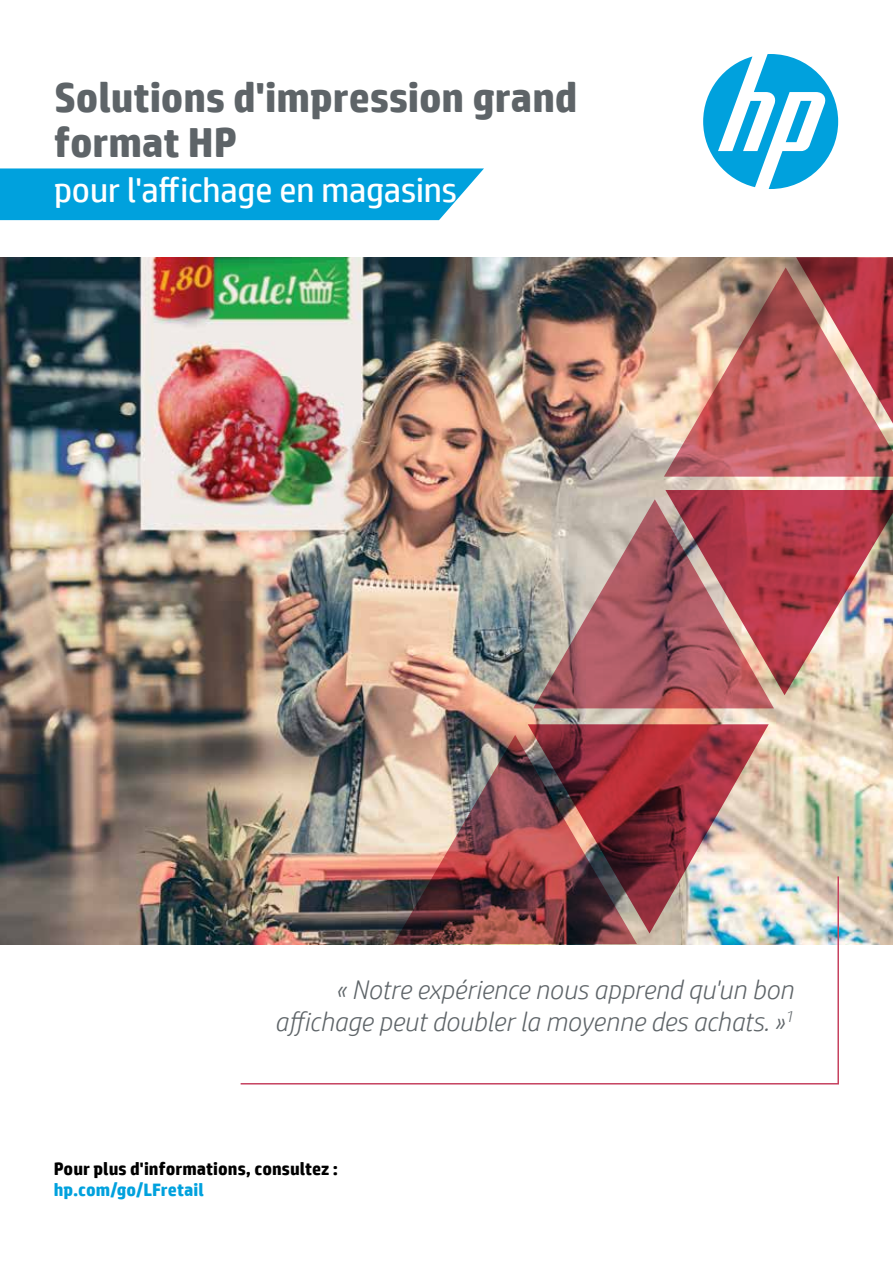
<style>
.page{position:relative;width:893px;height:1263px;background:#fff}
.page>*{position:absolute;margin:0;border:0;box-sizing:border-box;transform-origin:0 0}
.t1{font:700 42px/45px "HP Simplified";color:#5e6468}
.t2{font:34.5px "HP Simplified";letter-spacing:-.005em;color:#fff}
.t3{font:italic 300 27px/32.4px "HP Simplified";color:#5e6468;text-align:right}
.t4{font:700 18px "HP Simplified";color:#000}
.t5{font:700 18px "HP Simplified";letter-spacing:.005em;color:#00a1dd}
</style>
<div class="page">
<img style="left:0;top:257px;width:893px;height:687px">
<svg style="left:703px;top:54px;width:135px;height:135px"></svg>
<svg style="left:239px;top:875px;width:601px;height:210px"></svg>
<img style="left:665px;top:490px;width:228px;height:205px">
<svg style="left:533px;top:499px;width:241px;height:209px;background:#b17074"></svg>
<img style="left:528px;top:724px;width:241px;height:209px">
<img style="left:393px;top:735px;width:244px;height:209px">
<svg style="left:796px;top:257px;width:97px;height:10px"></svg>
<img style="left:664px;top:267px;width:229px;height:210px">
<div style="left:0;top:168px;width:484px;height:52px;background:#00a1dd"></div>
<h1 class="t1" style="left:54px;top:75px;width:525px">Solutions d'impression grand format HP</h1>
<p class="t2" style="left:54px;top:167px;width:404px">pour l'affichage en magasins</p>
<p class="t3" style="left:275px;top:973px;width:520px">« Notre expérience nous apprend qu'un bon affichage peut doubler la moyenne des achats. »<sup>1</sup></p>
<p class="t4" style="left:54px;top:1157px;width:286px">Pour plus d'informations, consultez :</p>
<p class="t5" style="left:54px;top:1178px;width:152px">hp.com/go/LFretail</p>
</div>
